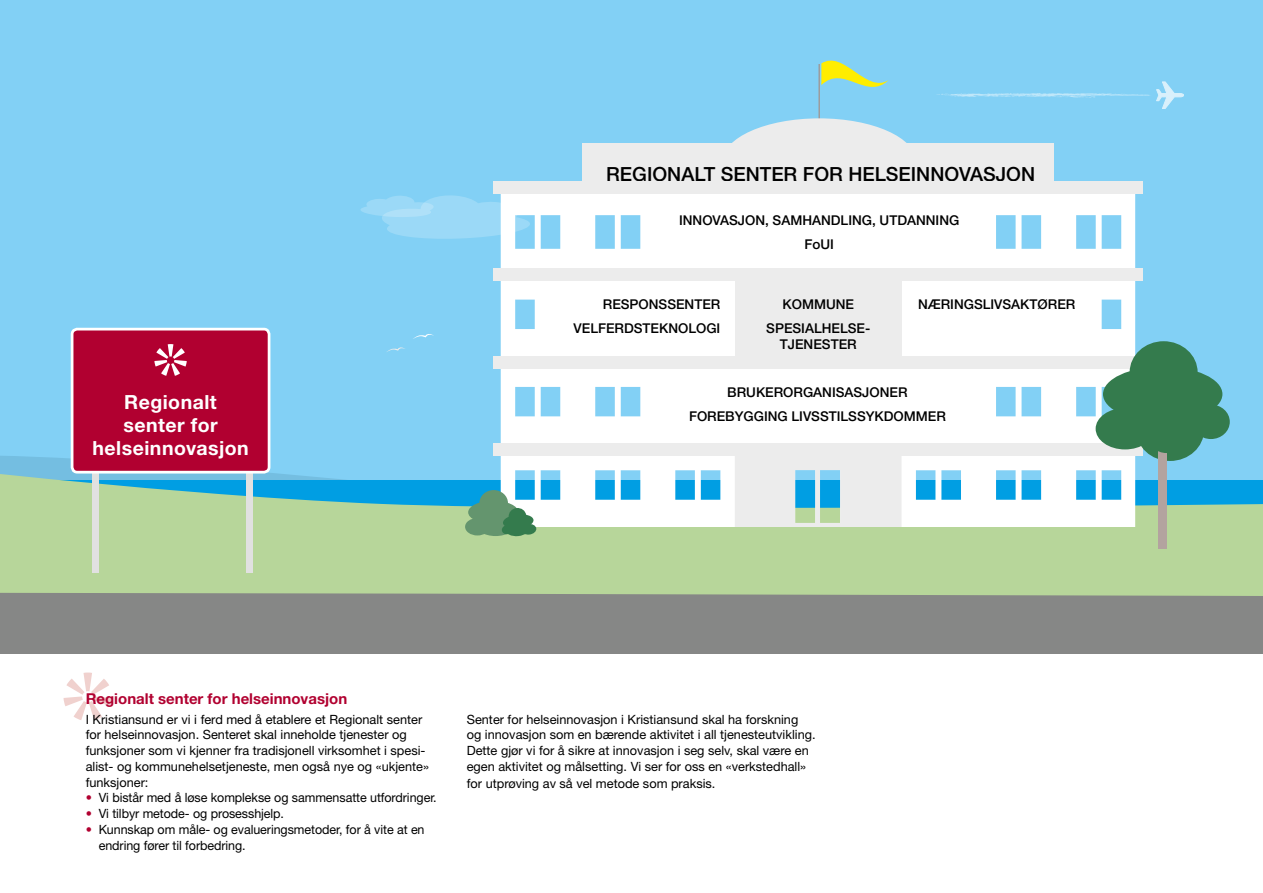
<style>
.page{position:relative;width:1263px;height:893px;background:#fff}
.page>*{position:absolute;margin:0;border:0;box-sizing:border-box;transform-origin:0 0}
.t1{font:500 19.5px "Helvetica Neue LT Std";color:#000}
.t2{font:700 19.5px/23.4px "Helvetica Neue LT Std";letter-spacing:.025em;color:#fff;text-align:center}
.t3{font:700 15px "Helvetica Neue LT Std";color:#b10030}
.t4{font:500 13.5px/24px "Helvetica Neue LT Std";color:#000;text-align:center}
.t5{font:12.75px/15.8px "Helvetica Neue LT Std";color:#000}
.s1{color:#b10030}
</style>
<div class="page">
<div style="left:0;top:0;width:1263px;height:513px;background:#82d0f5"></div>
<svg style="left:0;top:338px;width:1263px;height:184px"></svg>
<svg style="left:0;top:522px;width:1263px;height:132px;background:#a0b190"></svg>
<svg style="left:937px;top:82px;width:247px;height:27px"></svg>
<svg style="left:386px;top:347px;width:20px;height:5px"></svg>
<svg style="left:412px;top:334px;width:22px;height:5px"></svg>
<svg style="left:360px;top:194px;width:141px;height:46px"></svg>
<hr style="left:818px;top:64px;width:2px;height:70px;background:#9c9c9d">
<div style="left:722px;top:118px;width:194px;height:87px;background:#ececec;border-radius:50%"></div>
<svg style="left:501px;top:194px;width:634px;height:333px;background:#eef8fd"></svg>
<div style="left:582px;top:143px;width:472px;height:38px;background:#ececec"></div>
<div style="left:493px;top:268px;width:650px;height:13px;background:#ececec"></div>
<div style="left:735px;top:271px;width:166px;height:93px;background:#ececec"></div>
<svg style="left:735px;top:456px;width:166px;height:71px;background:#cfe2e7"></svg>
<div style="left:493px;top:356px;width:650px;height:12px;background:#ececec"></div>
<div style="left:493px;top:443px;width:650px;height:13px;background:#ececec"></div>
<svg style="left:821px;top:60px;width:68px;height:27px"></svg>
<div style="left:493px;top:181px;width:650px;height:13px;background:#ececec"></div>
<div style="left:92px;top:448px;width:7px;height:124px;background:#e1e1e1"></div>
<div style="left:246px;top:448px;width:6px;height:125px;background:#e1e1e1"></div>
<div style="left:72px;top:329px;width:197px;height:143px;background:#b10030;border-radius:5px"></div>
<div style="left:71px;top:328px;width:199px;height:146px;border:3px solid #fff;border-radius:5px"></div>
<svg style="left:154px;top:344px;width:33px;height:32px"></svg>
<div style="left:1129px;top:341px;width:68px;height:62px;background:#347b4d;border-radius:50%"></div>
<div style="left:1096px;top:408px;width:58px;height:41px;background:#347b4d;border-radius:50%"></div>
<div style="left:1136px;top:399px;width:68px;height:62px;background:#347b4d;border-radius:50%"></div>
<div style="left:1192px;top:405px;width:38px;height:34px;background:#347b4d;border-radius:50%"></div>
<div style="left:1103px;top:367px;width:119px;height:55px;background:#347b4d;border-radius:50%"></div>
<div style="left:1158px;top:442px;width:8px;height:107px;background:#b3a39f"></div>
<div style="left:1148px;top:419px;width:37px;height:34px;background:#347b4d;border-radius:50%"></div>
<svg style="left:64px;top:672px;width:48px;height:48px"></svg>
<div style="left:479px;top:490px;width:29px;height:26px;background:#64956e;border-radius:50%"></div>
<div style="left:465px;top:518px;width:25px;height:17px;background:#64956e;border-radius:50%"></div>
<div style="left:475px;top:510px;width:41px;height:26px;background:#64956e;border-radius:50%"></div>
<div style="left:468px;top:501px;width:50px;height:23px;background:#64956e;border-radius:50%"></div>
<div style="left:502px;top:525px;width:10px;height:9px;background:#347b4d;border-radius:50%"></div>
<svg style="left:503px;top:508px;width:34px;height:29px"></svg>
<h1 class="t2" style="left:92px;top:390px;width:158px">Regionalt senter for helseinnovasjon</h1>
<h1 class="t1" style="left:606px;top:162px;width:430px">REGIONALT SENTER FOR HELSEINNOVASJON</h1>
<p class="t4" style="left:679px;top:208px;width:282px">INNOVASJON, SAMHANDLING, UTDANNING<br>FoUI</p>
<p class="t4" style="left:574px;top:292px;width:148px;text-align:right">RESPONSSENTER<br>VELFERDSTEKNOLOGI</p>
<p class="t4" style="left:782px;top:292px;width:73px">KOMMUNE</p>
<p class="t4" style="left:918px;top:292px;width:159px">NÆRINGSLIVSAKTØRER</p>
<p class="t4" style="left:766px;top:320px;width:104px;line-height:16.2px">SPESIALHELSE-<br>TJENESTER</p>
<p class="t4" style="left:689px;top:380px;width:258px">BRUKERORGANISASJONER<br>FOREBYGGING LIVSSTILSSYKDOMMER</p>
<p class="t3" style="left:86px;top:689px;width:263px">Regionalt senter for helseinnovasjon</p>
<p class="t5" style="left:86px;top:711px;width:345px">I Kristiansund er vi i ferd med å etablere et Regionalt senter for helseinnovasjon. Senteret skal inneholde tjenester og funksjoner som vi kjenner fra tradisjonell virksomhet i spesi&shy;alist- og kommunehelsetjeneste, men også nye og «ukjente» funksjoner:</p>
<p class="t5" style="left:86px;top:790px;width:353px"><span class="s1">•</span> Vi bistår med å løse komplekse og sammensatte utfordringer.</p>
<p class="t5" style="left:86px;top:806px;width:200px"><span class="s1">•</span> Vi tilbyr metode- og prosesshjelp.</p>
<p class="t5" style="left:99px;top:821px;width:327px;text-indent:-13px"><span class="s1">•</span> Kunnskap om måle- og evalueringsmetoder, for å vite at en endring fører til forbedring.</p>
<p class="t5" style="left:467px;top:711px;width:350px">Senter for helseinnovasjon i Kristiansund skal ha forskning og innovasjon som en bærende aktivitet i all tjenesteutvikling.<br>Dette gjør vi for å sikre at innovasjon i seg selv, skal være en egen aktivitet og målsetting. Vi ser for oss en «verkstedhall»</p>
<p class="t5" style="left:467px;top:776px;width:250px">for utprøving av så vel metode som praksis.</p>
</div>
